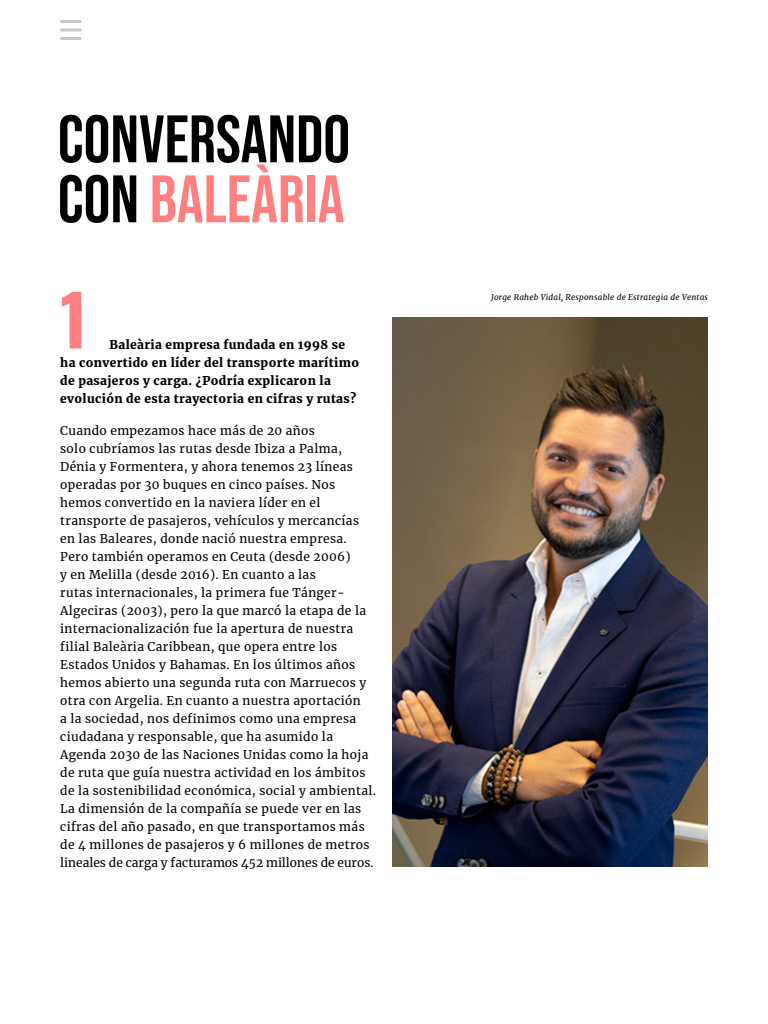
<style>
.page{position:relative;width:768px;height:1024px;background:#fff}
.page>*{position:absolute;margin:0;border:0;box-sizing:border-box;transform-origin:0 0}
.t1{font:700 70px "Oswald";color:#ff8080}
.t2{font:67px "Bebas Neue";color:#000}
.t3{font:67px "Bebas Neue";color:#ff8080}
.TEXTO_1{font:12px/18px "Merriweather";letter-spacing:.03em;color:#000}
.t4{font:900 12px/18px "Merriweather";letter-spacing:.03em;color:#000}
.TEXTO_1-2{font:italic 8px "Merriweather";letter-spacing:.03em;color:#000}
.s1{color:#000}
</style>
<div class="page">
<hr style="left:62px;top:20px;width:18px;height:3px;background:#c7c7c7">
<svg style="left:62px;top:28px;width:18px;height:4px"></svg>
<hr style="left:62px;top:37px;width:18px;height:3px;background:#c7c7c7">
<img style="left:392px;top:318px;width:316px;height:549px">
<p class="t2" style="left:58px;top:101px;width:294px">CONVERSANDO</p>
<p class="t3" style="left:58px;top:161px;width:288px"><span class="s1">CON</span> BALEÀRIA</p>
<p class="t1" style="left:60px;top:258px;width:29px">1</p>
<p class="t4" style="left:60px;top:335px;width:300px;text-indent:49px">Baleària empresa fundada en 1998 se ha convertido en líder del transporte marítimo de pasajeros y carga. ¿Podría explicaron la evolución de esta trayectoria en cifras y rutas?</p>
<p class="TEXTO_1" style="left:60px;top:421px;width:317px">Cuando empezamos hace más de 20 años<br>solo cubríamos las rutas desde Ibiza a Palma, Dénia y Formentera, y ahora tenemos 23 líneas operadas por 30 buques en cinco países. Nos hemos convertido en la naviera líder en el transporte de pasajeros, vehículos y mercancías en las Baleares, donde nació nuestra empresa.<br>Pero también operamos en Ceuta (desde 2006)<br>y en Melilla (desde 2016). En cuanto a las<br>rutas internacionales, la primera fue Tánger-Algeciras (2003), pero la que marcó la etapa de la internacionalización fue la apertura de nuestra filial Baleària Caribbean, que opera entre los Estados Unidos y Bahamas. En los últimos años hemos abierto una segunda ruta con Marruecos y otra con Argelia. En cuanto a nuestra aportación<br>a la sociedad, nos definimos como una empresa ciudadana y responsable, que ha asumido la Agenda 2030 de las Naciones Unidas como la hoja de ruta que guía nuestra actividad en los ámbitos de la sostenibilidad económica, social y ambiental.<br>La dimensión de la compañía se puede ver en las cifras del año pasado, en que transportamos más de 4 millones de pasajeros y 6 millones de metros lineales de carga y facturamos 452 millones de euros.</p>
<p class="TEXTO_1-2" style="left:491px;top:292px;width:218px">Jorge Raheb Vidal, Responsable de Estrategia de Ventas</p>
</div>
